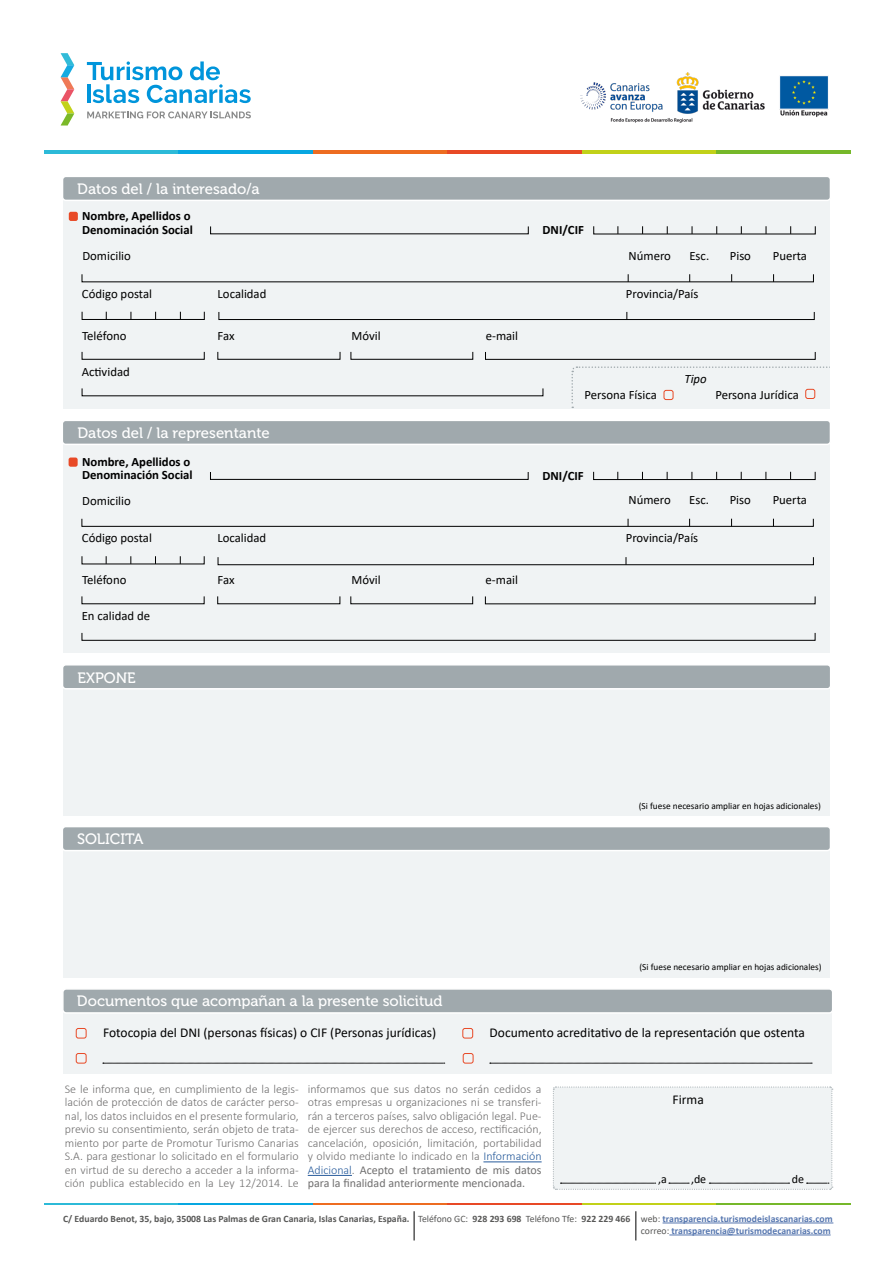
<style>
.page{position:relative;width:893px;height:1263px;background:#fff}
.page>*{position:absolute;margin:0;border:0;box-sizing:border-box;transform-origin:0 0}
.t1{font:15px "Museo 500";color:#fff}
.t2{font:13.5px "Calibri";color:#000}
.t3{font:12.75px "Calibri";color:#000}
.t4{font:700 12.75px/13.5px "Calibri";color:#000}
.t5{font:italic 12.75px "Calibri";color:#000}
.t6{font:300 12px/13.5px "Calibri";color:#706f6f;text-align:justify}
.t7{font:12px "Calibri";color:#000}
.t8{font:700 9.75px/12px "Calibri";color:#5576af}
.t9{font:700 9.75px "Calibri";color:#575756}
.t10{font:9.75px "Calibri";color:#575756}
.t11{font:9.3px "Calibri";color:#000}
.s1{color:#275b9b}
.s2{font-weight:400}
.s3{font-weight:400;color:#575756}
.s4{font-weight:700}
</style>
<div class="page">
<div style="left:64px;top:1012px;width:768px;height:62px;background:#f0f3f4"></div>
<div style="left:63px;top:989px;width:770px;height:24px;background:#a0a9ad;border-radius:3px"></div>
<div style="left:62px;top:988px;width:771px;height:26px;border:2px solid #fff;border-radius:3px"></div>
<img style="left:580px;top:72px;width:249px;height:51px">
<svg style="left:61px;top:53px;width:13px;height:73px"></svg>
<svg style="left:87px;top:61px;width:164px;height:42px"></svg>
<svg style="left:87px;top:111px;width:164px;height:7px"></svg>
<hr style="left:44px;top:150px;width:135px;height:4px;background:#2cbad8">
<hr style="left:179px;top:150px;width:134px;height:4px;background:#07a7e1">
<hr style="left:313px;top:150px;width:134px;height:4px;background:#ed6c21">
<hr style="left:582px;top:150px;width:134px;height:4px;background:#c1d119">
<hr style="left:447px;top:150px;width:135px;height:4px;background:#e84926">
<hr style="left:716px;top:150px;width:134px;height:4px;background:#76b82a">
<div style="left:63px;top:850px;width:767px;height:128px;background:#f0f3f4"></div>
<div style="left:62px;top:826px;width:768px;height:24px;background:#a0a9ad;border-radius:3px"></div>
<div style="left:62px;top:826px;width:769px;height:25px;border:2px solid #fff;border-radius:3px"></div>
<div style="left:63px;top:688px;width:767px;height:128px;background:#f0f3f4"></div>
<div style="left:63px;top:665px;width:768px;height:24px;background:#a0a9ad;border-radius:3px"></div>
<div style="left:62px;top:664px;width:769px;height:25px;border:2px solid #fff;border-radius:3px"></div>
<div style="left:63px;top:444px;width:767px;height:209px;background:#f0f3f4"></div>
<div style="left:62px;top:420px;width:768px;height:24px;background:#a0a9ad;border-radius:3px"></div>
<div style="left:62px;top:420px;width:769px;height:25px;border:2px solid #fff;border-radius:3px"></div>
<div style="left:63px;top:200px;width:767px;height:209px;background:#f0f3f4"></div>
<svg style="left:571px;top:366px;width:259px;height:42px"></svg>
<div style="left:664px;top:390px;width:9px;height:10px;border:1px solid #e84926;border-radius:2px"></div>
<div style="left:805px;top:389px;width:10px;height:10px;border:1px solid #e84926;border-radius:2px"></div>
<div style="left:82px;top:312px;width:122px;height:8px;border:1px solid #000"></div>
<div style="left:210px;top:472px;width:318px;height:8px;border:1px solid #000"></div>
<div style="left:593px;top:472px;width:222px;height:8px;border:1px solid #000"></div>
<div style="left:69px;top:212px;width:9px;height:9px;background:#e84926;border-radius:2px"></div>
<div style="left:69px;top:457px;width:9px;height:10px;background:#e84926;border-radius:2px"></div>
<div style="left:218px;top:557px;width:596px;height:8px;border:1px solid #000"></div>
<div style="left:76px;top:1028px;width:10px;height:10px;border:1px solid #e84926;border-radius:2px"></div>
<div style="left:462px;top:1028px;width:11px;height:10px;border:1px solid #e84926;border-radius:2px"></div>
<div style="left:76px;top:1053px;width:10px;height:10px;border:1px solid #e84926;border-radius:2px"></div>
<svg style="left:103px;top:1063px;width:342px;height:1px"></svg>
<div style="left:553px;top:1086px;width:280px;height:104px;background:#f0f3f4"></div>
<div style="left:485px;top:352px;width:330px;height:8px;border:1px solid #000"></div>
<div style="left:219px;top:312px;width:595px;height:8px;border:1px solid #000"></div>
<div style="left:63px;top:176px;width:767px;height:24px;background:#a0a9ad;border-radius:3px"></div>
<div style="left:62px;top:176px;width:769px;height:25px;border:2px solid #fff;border-radius:3px"></div>
<hr style="left:483px;top:1161px;width:59px;height:1px;background:#275b9b">
<hr style="left:308px;top:1175px;width:44px;height:1px;background:#275b9b">
<div style="left:463px;top:1053px;width:10px;height:10px;border:1px solid #e84926;border-radius:2px"></div>
<svg style="left:490px;top:1063px;width:322px;height:1px"></svg>
<hr style="left:663px;top:1223px;width:170px;height:1px;background:#5576af">
<hr style="left:669px;top:1235px;width:162px;height:1px;background:#5576af">
<svg style="left:636px;top:1211px;width:1px;height:29px"></svg>
<svg style="left:414px;top:1211px;width:1px;height:29px"></svg>
<hr style="left:44px;top:1203px;width:135px;height:2px;background:#2cbad8">
<hr style="left:179px;top:1203px;width:134px;height:2px;background:#07a7e1">
<hr style="left:313px;top:1203px;width:134px;height:2px;background:#ed6c21">
<hr style="left:582px;top:1203px;width:134px;height:2px;background:#c1d119">
<hr style="left:447px;top:1203px;width:135px;height:2px;background:#e84926">
<hr style="left:716px;top:1203px;width:134px;height:2px;background:#76b82a">
<p class="t1" style="left:77px;top:181px;width:184px">Datos del / la interesado/a</p>
<p class="t4" style="left:82px;top:209px;width:112px">Nombre, Apellidos o<br>Denominación Social</p>
<p class="t3" style="left:82px;top:247px;width:50px">Domicilio</p>
<p class="t3" style="left:82px;top:285px;width:72px">Código postal</p>
<p class="t3" style="left:218px;top:285px;width:50px">Localidad</p>
<p class="t3" style="left:82px;top:326px;width:46px">Teléfono</p>
<p class="t3" style="left:218px;top:326px;width:19px">Fax</p>
<p class="t3" style="left:486px;top:326px;width:34px">e-mail</p>
<p class="t3" style="left:82px;top:363px;width:50px">Actividad</p>
<p class="t3" style="left:352px;top:326px;width:31px">Móvil</p>
<p class="t1" style="left:78px;top:425px;width:194px">Datos del / la representante</p>
<p class="t4" style="left:82px;top:455px;width:112px">Nombre, Apellidos o<br>Denominación Social</p>
<p class="t3" style="left:82px;top:492px;width:50px">Domicilio</p>
<p class="t3" style="left:82px;top:529px;width:72px">Código postal</p>
<p class="t3" style="left:217px;top:529px;width:50px">Localidad</p>
<p class="t3" style="left:82px;top:571px;width:46px">Teléfono</p>
<p class="t3" style="left:218px;top:571px;width:19px">Fax</p>
<p class="t3" style="left:486px;top:571px;width:34px">e-mail</p>
<p class="t3" style="left:82px;top:607px;width:70px">En calidad de</p>
<p class="t3" style="left:351px;top:571px;width:31px">Móvil</p>
<p class="t1" style="left:78px;top:669px;width:60px">EXPONE</p>
<p class="t4" style="left:543px;top:223px;width:43px">DNI/CIF</p>
<p class="t3" style="left:629px;top:247px;width:44px">Número</p>
<p class="t3" style="left:689px;top:247px;width:21px">Esc.</p>
<p class="t3" style="left:730px;top:247px;width:23px">Piso</p>
<p class="t3" style="left:773px;top:247px;width:36px">Puerta</p>
<p class="t3" style="left:626px;top:285px;width:74px">Provincia/País</p>
<p class="t5" style="left:684px;top:370px;width:24px">Tipo</p>
<p class="t3" style="left:584px;top:386px;width:74px">Persona Física</p>
<p class="t3" style="left:715px;top:386px;width:85px">Persona Jurídica</p>
<p class="t4" style="left:542px;top:469px;width:43px">DNI/CIF</p>
<p class="t3" style="left:628px;top:491px;width:44px">Número</p>
<p class="t3" style="left:689px;top:491px;width:21px">Esc.</p>
<p class="t3" style="left:730px;top:491px;width:23px">Piso</p>
<p class="t3" style="left:773px;top:491px;width:36px">Puerta</p>
<p class="t3" style="left:626px;top:529px;width:74px">Provincia/País</p>
<p class="t1" style="left:77px;top:831px;width:68px">SOLICITA</p>
<p class="t1" style="left:77px;top:993px;width:367px">Documentos que acompañan a la presente solicitud</p>
<p class="t11" style="left:639px;top:799px;width:184px">(Si fuese necesario ampliar en hojas adicionales)</p>
<p class="t11" style="left:639px;top:960px;width:184px">(Si fuese necesario ampliar en hojas adicionales)</p>
<p class="t2" style="left:103px;top:1023px;width:335px">Fotocopia del DNI (personas físicas) o CIF (Personas jurídicas)</p>
<p class="t2" style="left:490px;top:1023px;width:317px">Documento acreditativo de la representación que ostenta</p>
<p class="t6" style="left:65px;top:1082px;width:235px">Se le informa que, en cumplimiento de la legis&shy;lación de protección de datos de carácter perso&shy;nal, los datos incluidos en el presente formulario, previo su consentimiento, serán objeto de trata&shy;miento por parte de Promotur Turismo Canarias S.A. para gestionar lo solicitado en el formulario en virtud de su derecho a acceder a la informa&shy;ción publica establecido en la Ley 12/2014. Le</p>
<p class="t6" style="left:308px;top:1082px;width:235px">informamos que sus datos no serán cedidos a otras empresas u organizaciones ni se transferi&shy;rán a terceros países, salvo obligación legal. Pue&shy;de ejercer sus derechos de acceso, rectificación, cancelación, oposición, limitación, portabilidad y olvido mediante lo indicado en la <span class="s1">Información Adicional</span>. <span class="s2">Acepto el tratamiento de mis datos para la finalidad anteriormente mencionada.</span></p>
<p class="t9" style="left:63px;top:1212px;width:348px">C/ Eduardo Benot, 35, bajo, 35008 Las Palmas de Gran Canaria, Islas Canarias, España.</p>
<p class="t8" style="left:641px;top:1212px;width:193px"><span class="s3">web:</span> transparencia.turismodeislascanarias.com <span class="s3">correo:</span> transparencia@turismodecanarias.com</p>
<p class="t2" style="left:673px;top:1090px;width:33px">Firma</p>
<p class="t7" style="left:658px;top:1171px;width:10px">,a</p>
<p class="t7" style="left:691px;top:1171px;width:17px">,de</p>
<p class="t7" style="left:792px;top:1171px;width:14px">de</p>
<p class="t10" style="left:418px;top:1212px;width:214px">Teléfono GC: <span class="s4">928 293 698</span> Teléfono Tfe: <span class="s4">922 229 466</span></p>
</div>
